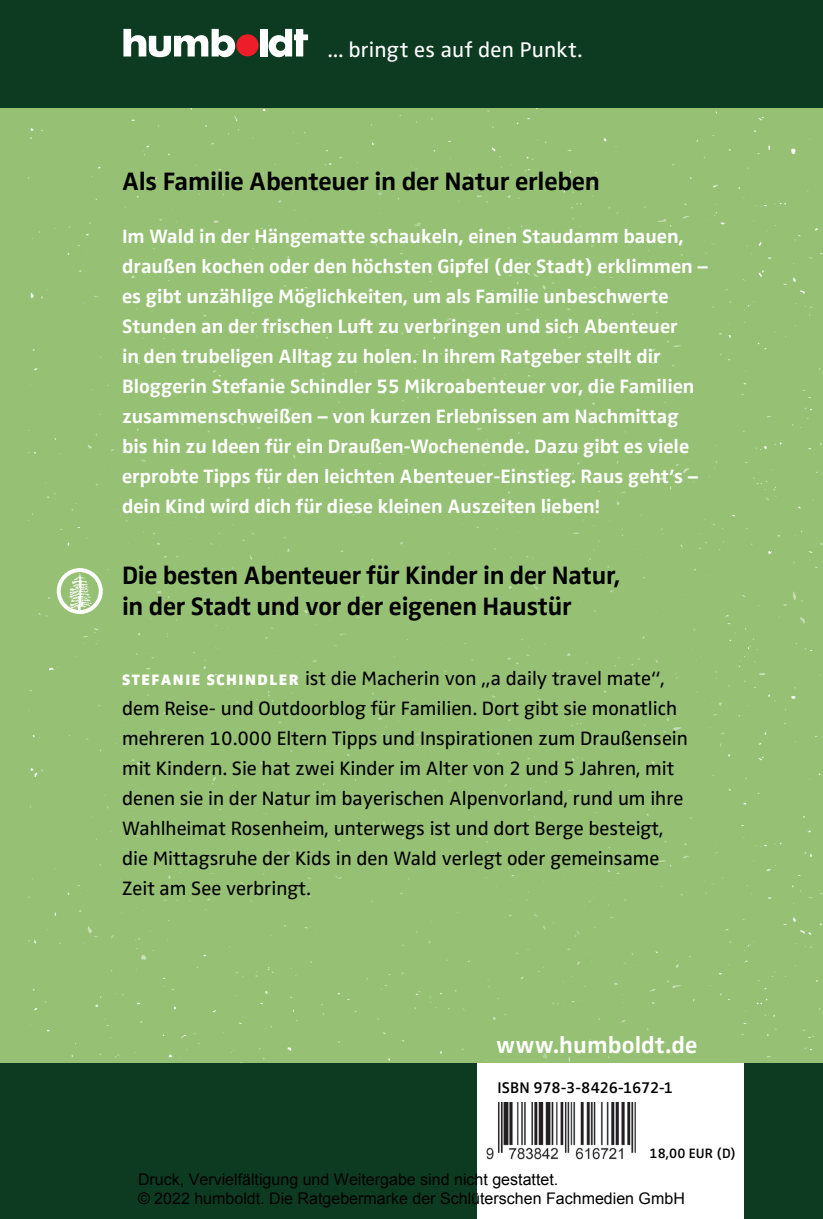
<style>
.page{position:relative;width:823px;height:1219px;background:#fff}
.page>*{position:absolute;margin:0;border:0;box-sizing:border-box;transform-origin:0 0}
.t1{font:700 26px/31.2px "Zwo Pro";letter-spacing:-.01em;color:#000}
.t2{font:700 24px "Zwo Pro";letter-spacing:.005em;color:#fff}
.t3{font:22px "Zwo Pro";letter-spacing:.01em;color:#fff}
.t4{font:700 20px/30px "Zwo Pro";color:#fff}
.t5{font:20px/30px "Zwo Pro";color:#000}
.t6{font:16px/19.2px "Arial";color:#000}
.t7{font:600 16px "Zwo Pro";letter-spacing:-.01em;color:#000}
.t8{font:600 14px "Zwo Pro";letter-spacing:.005em;color:#000}
.s1{font-weight:900;font-size:15.6px;color:#fff}
</style>
<div class="page">
<div style="left:0;top:108px;width:822px;height:955px;background:#96c175"></div>
<div style="left:0;top:0;width:822px;height:108px;background:#0c3b21"></div>
<div style="left:0;top:1063px;width:822px;height:156px;background:#0c3b21"></div>
<div style="left:476px;top:1063px;width:267px;height:156px;background:#fff"></div>
<svg style="left:59px;top:570px;width:42px;height:42px"></svg>
<div style="left:57px;top:568px;width:46px;height:46px;border:4px solid #fff;border-radius:50%"></div>
<svg style="left:69px;top:574px;width:22px;height:37px"></svg>
<div style="left:236px;top:34px;width:22px;height:22px;background:#ee1d2a;border-radius:50%"></div>
<svg style="left:123px;top:29px;width:112px;height:28px"></svg>
<div style="left:260px;top:29px;width:7px;height:27px;background:#fff"></div>
<svg style="left:268px;top:29px;width:40px;height:28px"></svg>
<img style="left:486px;top:1102px;width:150px;height:58px">
<p class="t3" style="left:327px;top:37px;width:256px">... bringt es auf den Punkt.</p>
<p class="t1" style="left:122px;top:167px;width:479px">Als Familie Abenteuer in der Natur erleben</p>
<p class="t4" style="left:122px;top:222px;width:587px">Im Wald in der Hängematte schaukeln, einen Staudamm bauen, draußen kochen oder den höchsten Gipfel (der Stadt) erklimmen – es gibt unzählige Möglichkeiten, um als Familie unbeschwerte Stunden an der frischen Luft zu verbringen und sich Abenteuer<br>in den trubeligen Alltag zu holen. In ihrem Ratgeber stellt dir Bloggerin Stefanie Schindler 55 Mikroabenteuer vor, die Familien zusammenschweißen – von kurzen Erlebnissen am Nachmittag bis hin zu Ideen für ein Draußen-Wochenende. Dazu gibt es viele erprobte Tipps für den leichten Abenteuer-Einstieg. Raus geht’s – dein Kind wird dich für diese kleinen Auszeiten lieben!</p>
<p class="t1" style="left:122px;top:560px;width:499px">Die besten Abenteuer für Kinder in der Natur, in der Stadt und vor der eigenen Haustür</p>
<p class="t5" style="left:122px;top:664px;width:567px"><span class="s1">STEFANIE SCHINDLER</span> ist die Macherin von „a daily travel mate“, dem Reise- und Outdoorblog für Familien. Dort gibt sie monatlich mehreren 10.000 Eltern Tipps und Inspirationen zum Draußensein mit Kindern. Sie hat zwei Kinder im Alter von 2 und 5 Jahren, mit denen sie in der Natur im bayerischen Alpenvorland, rund um ihre Wahlheimat Rosenheim, unterwegs ist und dort Berge besteigt, die Mittagsruhe der Kids in den Wald verlegt oder gemeinsame Zeit am See verbringt.</p>
<p class="t2" style="left:496px;top:1031px;width:202px">www.humboldt.de</p>
<p class="t7" style="left:497px;top:1078px;width:177px">ISBN 978-3-8426-1672-1</p>
<p class="t8" style="left:649px;top:1145px;width:88px">18,00 EUR (D)</p>
<p class="t6" style="left:138px;top:1170px;width:548px">Druck, Vervielfältigung und Weitergabe sind nicht gestattet.<br>© 2022 humboldt. Die Ratgebermarke der Schlüterschen Fachmedien GmbH</p>
</div>
